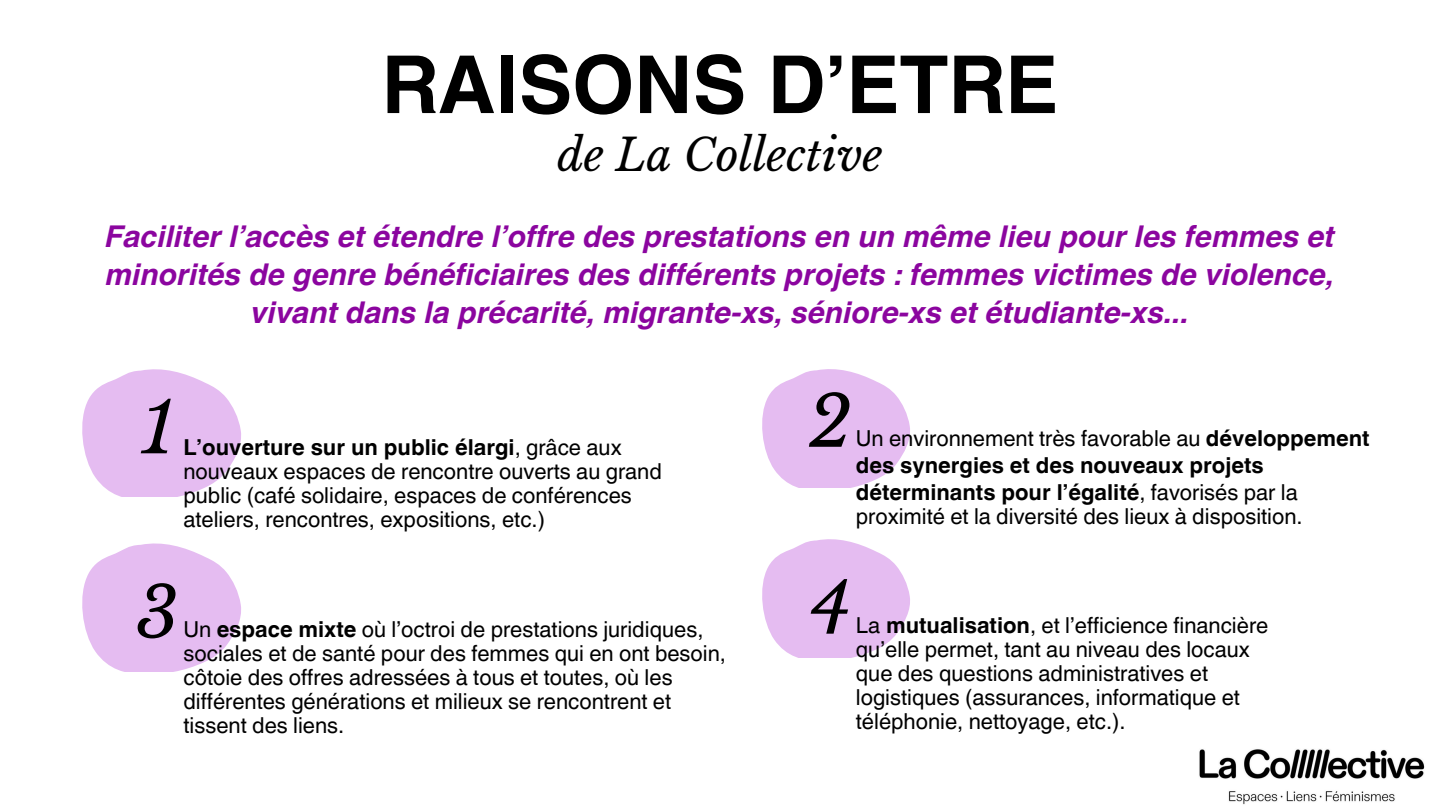
<style>
.page{position:relative;width:1440px;height:810px;background:#fff}
.page>*{position:absolute;margin:0;border:0;box-sizing:border-box;transform-origin:0 0}
.t1{font:700 80px "Helvetica World";color:#000}
.t2{font:italic 70px "Libre Baskerville";color:#000}
.t3{font:italic 44px "Libre Baskerville";color:#000}
.t4{font:italic 700 30px/38.2px "Helvetica World";color:#8b059f;text-align:center}
.t5{font:22px/24px "Helvetica World";color:#000}
.t6{font:700 22px/27px "Helvetica World";color:#000}
.s1{font-weight:700}
.s2{font-weight:400}
</style>
<div class="page">
<img style="left:1199px;top:749px;width:226px;height:56px">
<svg style="left:82px;top:369px;width:159px;height:128px"></svg>
<svg style="left:82px;top:543px;width:159px;height:128px"></svg>
<svg style="left:762px;top:369px;width:148px;height:119px"></svg>
<svg style="left:762px;top:539px;width:148px;height:119px"></svg>
<h1 class="t1" style="left:382px;top:19px;width:678px">RAISONS D’ETRE</h1>
<h3 class="t3" style="left:557px;top:128px;width:327px">de La Collective</h3>
<p class="t4" style="left:105px;top:214px;width:1231px">Faciliter l’accès et étendre l’offre des prestations en un même lieu pour les femmes et minorités de genre bénéficiaires des différents projets : femmes victimes de violence, vivant dans la précarité, migrante-xs, séniore-xs et étudiante-xs...</p>
<h2 class="t2" style="left:141px;top:385px;width:35px">1</h2>
<p class="t5" style="left:183px;top:435px;width:480px"><span class="s1">L’ouverture sur un public élargi</span>, grâce aux nouveaux espaces de rencontre ouverts au grand public (café solidaire, espaces de conférences ateliers, rencontres, expositions, etc.)</p>
<h2 class="t2" style="left:136px;top:570px;width:45px">3</h2>
<p class="t5" style="left:183px;top:617px;width:544px">Un <span class="s1">espace mixte</span> où l’octroi de prestations juridiques, sociales et de santé pour des femmes qui en ont besoin, côtoie des offres adressées à tous et toutes, où les différentes générations et milieux se rencontrent et tissent des liens.</p>
<h2 class="t2" style="left:808px;top:379px;width:45px">2</h2>
<p class="t6" style="left:856px;top:422px;width:515px"><span class="s2">Un environnement très favorable au</span> développement des synergies et des nouveaux projets déterminants pour l’égalité<span class="s2">, favorisés par la</span></p>
<p class="t5" style="left:856px;top:504px;width:448px">proximité et la diversité des lieux à disposition.</p>
<h2 class="t2" style="left:810px;top:566px;width:42px">4</h2>
<p class="t5" style="left:856px;top:613px;width:414px">La <span class="s1">mutualisation</span>, et l’efficience financière qu’elle permet, tant au niveau des locaux que des questions administratives et logistiques (assurances, informatique et téléphonie, nettoyage, etc.).</p>
</div>
